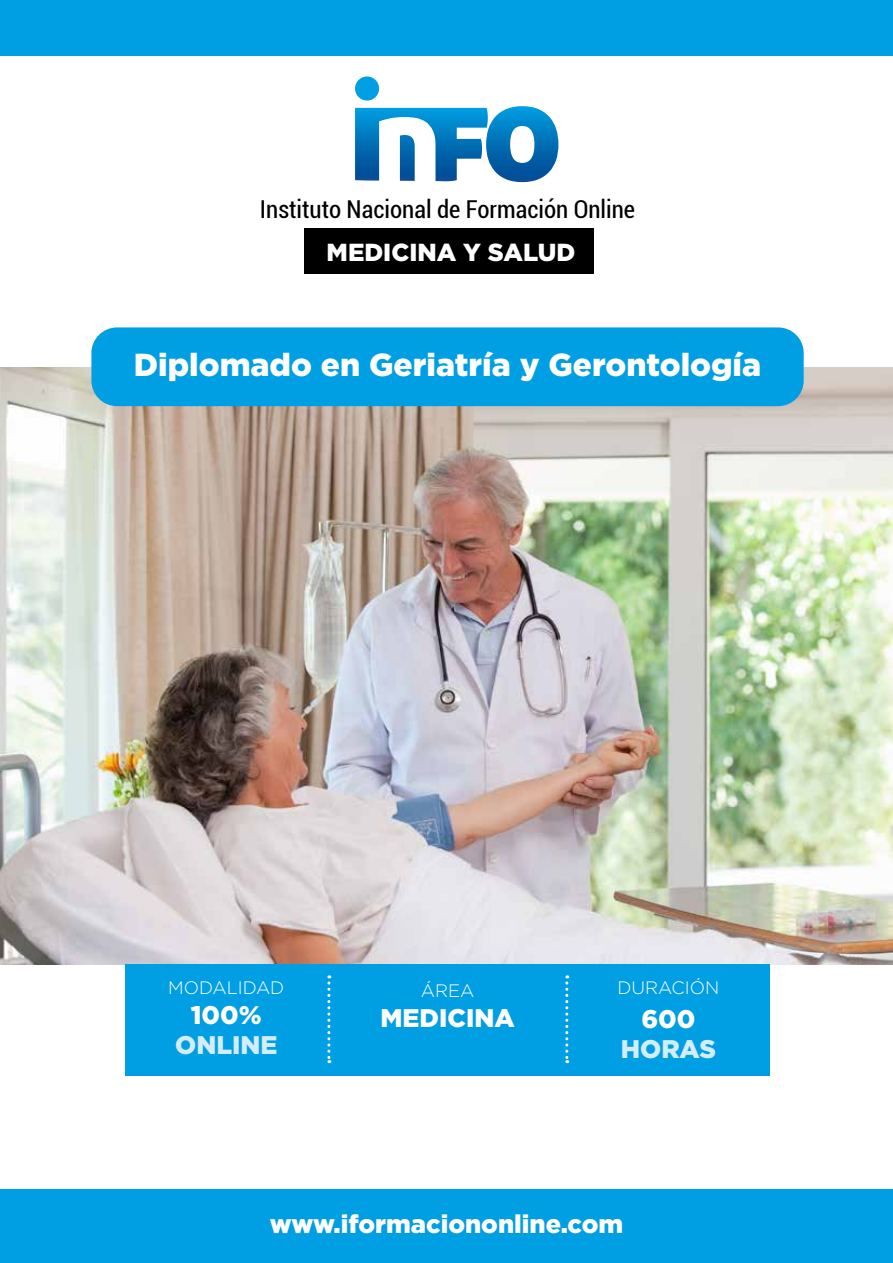
<style>
.page{position:relative;width:893px;height:1263px;background:#fff}
.page>*{position:absolute;margin:0;border:0;box-sizing:border-box;transform-origin:0 0}
.t1{font:900 31.8px "Gotham";color:#fff}
.t2{font:900 25.5px "Gotham";color:#fff}
.t3{font:900 25.5px "Gotham";color:#d4edfc}
.t4{font:condensed 24.6px "Roboto";color:#000}
.t5{font:900 24.6px "Gotham";color:#fff}
.t6{font:300 18px "Gotham";color:#fff}
</style>
<div class="page">
<img style="left:0;top:368px;width:893px;height:597px">
<div style="left:0;top:0;width:893px;height:55px;background:#009fe3"></div>
<div style="left:0;top:1189px;width:893px;height:74px;background:#009fe3"></div>
<div style="left:91px;top:327px;width:713px;height:79px;background:#009fe3;border-radius:26px"></div>
<div style="left:125px;top:965px;width:645px;height:111px;background:#009fe3"></div>
<svg style="left:327px;top:975px;width:3px;height:88px"></svg>
<svg style="left:565px;top:975px;width:3px;height:88px"></svg>
<div style="left:304px;top:228px;width:290px;height:46px;background:#000"></div>
<svg style="left:355px;top:106px;width:203px;height:77px"></svg>
<div style="left:355px;top:76px;width:24px;height:25px;background:#009fe3;border-radius:50%"></div>
<p class="t4" style="left:260px;top:192px;width:377px">Instituto Nacional de Formación Online</p>
<p class="t5" style="left:327px;top:235px;width:250px">MEDICINA Y SALUD</p>
<p class="t1" style="left:134px;top:343px;width:629px">Diplomado en Geriatría y Gerontología</p>
<p class="t6" style="left:168px;top:976px;width:118px">MODALIDAD</p>
<p class="t2" style="left:191px;top:998px;width:72px">100%</p>
<p class="t3" style="left:175px;top:1028px;width:104px">ONLINE</p>
<p class="t6" style="left:421px;top:979px;width:55px">ÁREA</p>
<p class="t2" style="left:380px;top:1000px;width:136px">MEDICINA</p>
<p class="t6" style="left:617px;top:976px;width:104px">DURACIÓN</p>
<p class="t2" style="left:641px;top:1001px;width:56px">600</p>
<p class="t3" style="left:621px;top:1031px;width:97px">HORAS</p>
<p class="t2" style="left:270px;top:1206px;width:355px">www.iformaciononline.com</p>
</div>
